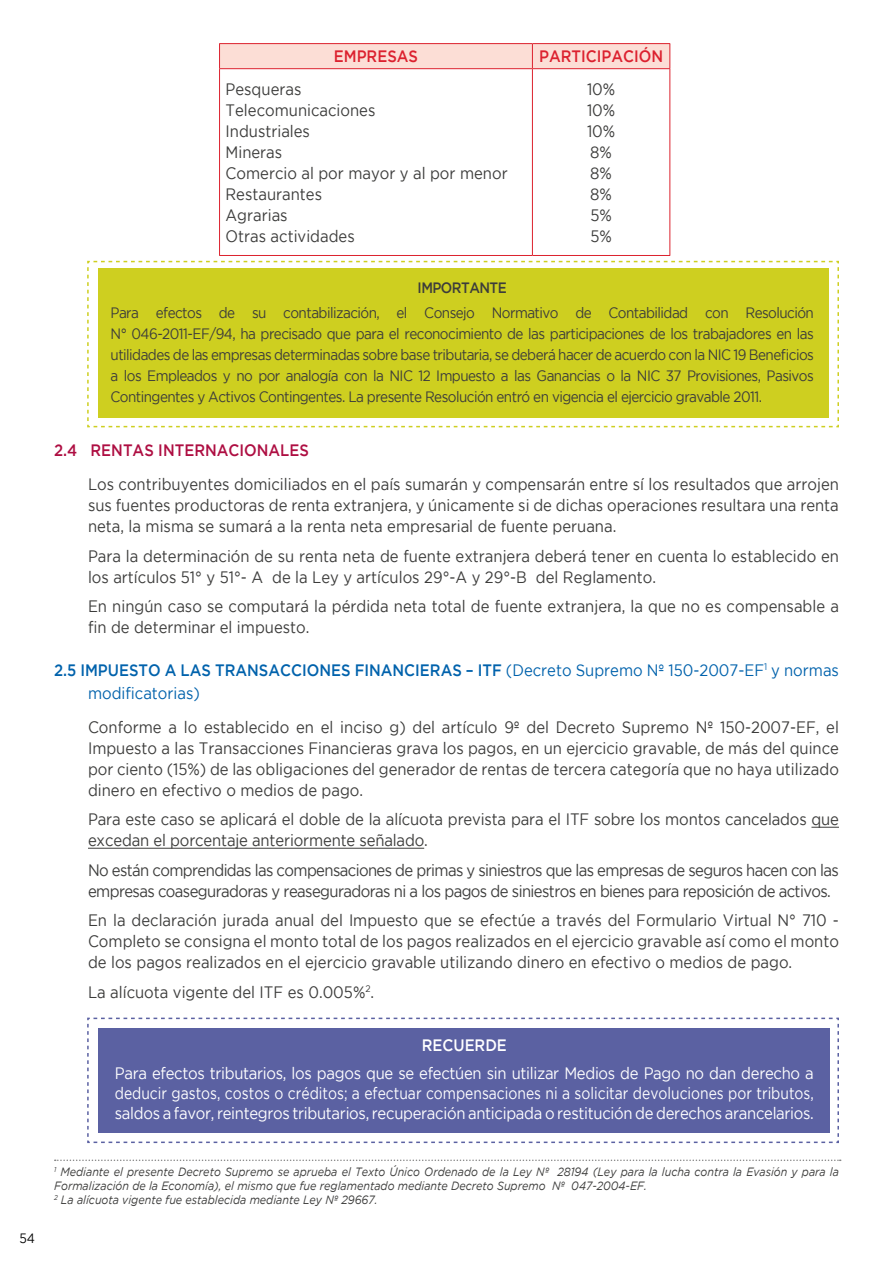
<style>
.page{position:relative;width:893px;height:1263px;background:#fff}
.page>*{position:absolute;margin:0;border:0;box-sizing:border-box;transform-origin:0 0}
.t1{font:16.5px/21px "Gotham";color:#3c3c3b;scale:.9 1}
.t2{font:16.5px/19.8px "Gotham";letter-spacing:-.02em;color:#fff;text-align:justify;scale:.9 1}
.t3{font:16.5px/21px "Gotham";letter-spacing:-.04em;color:#3c3c3b;scale:.9 1}
.t4{font:16.5px/23.4px "Gotham";color:#0062ac;scale:.9 1}
.t5{font:500 16.5px "Gotham";color:#ae0e42;scale:.9 1}
.t6{font:500 16.5px "Gotham";color:#dc212f;scale:.9 1}
.t7{font:500 16.5px "Gotham";color:#fff;scale:.9 1}
.t8{font:15px/21px "Gotham";letter-spacing:-.04em;color:#3c3c3b;text-align:justify;scale:.9 1}
.t9{font:500 15px "Gotham";letter-spacing:-.04em;color:#3c3c3b;scale:.9 1}
.t10{font:13.5px "Gotham";color:#000;scale:.9 1}
.t11{font:italic 12px/14.4px "Gotham";color:#3c3c3b;scale:.9 1}
.s1{font-weight:500}
</style>
<div class="page">
<hr style="left:219px;top:43px;width:313px;height:1px;background:#dc222e">
<hr style="left:532px;top:43px;width:138px;height:1px;background:#dc222e">
<div style="left:219px;top:44px;width:451px;height:24px;background:#fcded6"></div>
<hr style="left:219px;top:68px;width:313px;height:1px;background:#dc222e">
<hr style="left:219px;top:69px;width:1px;height:186px;background:#dc222e">
<hr style="left:219px;top:255px;width:313px;height:1px;background:#dc222e">
<hr style="left:532px;top:68px;width:138px;height:1px;background:#dc222e">
<hr style="left:532px;top:69px;width:1px;height:186px;background:#dc222e">
<hr style="left:669px;top:69px;width:1px;height:186px;background:#dc222e">
<hr style="left:532px;top:255px;width:138px;height:1px;background:#dc222e">
<svg style="left:87px;top:260px;width:752px;height:168px"></svg>
<div style="left:98px;top:268px;width:731px;height:149px;background:#cecf20"></div>
<svg style="left:811px;top:827px;width:28px;height:1px"></svg>
<hr style="left:88px;top:848px;width:336px;height:1px;background:#3c3c3b">
<svg style="left:87px;top:1017px;width:752px;height:127px"></svg>
<div style="left:98px;top:1028px;width:731px;height:104px;background:#5b61a2"></div>
<svg style="left:55px;top:1159px;width:786px;height:2px"></svg>
<p class="t10" style="left:19px;top:1231px;width:19px">54</p>
<p class="t6" style="left:334px;top:47px;width:95px">EMPRESAS</p>
<p class="t6" style="left:539px;top:47px;width:139px">PARTICIPACIÓN</p>
<p class="t1" style="left:226px;top:78px;width:315px">Pesqueras<br>Telecomunicaciones<br>Industriales<br>Mineras<br>Comercio al por mayor y al por menor<br>Restaurantes<br>Agrarias<br>Otras actividades</p>
<p class="t1" style="left:587px;top:78px;width:33px">10%<br>10%<br>10%<br>8%<br>8%<br>8%<br>5%<br>5%</p>
<p class="t9" style="left:418px;top:279px;width:101px">IMPORTANTE</p>
<p class="t8" style="left:111px;top:302px;width:783px">Para efectos de su contabilización, el Consejo Normativo de Contabilidad con Resolución N° 046-2011-EF/94, ha precisado que para el reconocimiento de las participaciones de los trabajadores en las utilidades de las empresas determinadas sobre base tributaria, se deberá hacer de acuerdo con la NIC 19 Beneficios a los Empleados y no por analogía con la NIC 12 Impuesto a las Ganancias o la NIC 37 Provisiones, Pasivos Contingentes y Activos Contingentes. La presente Resolución entró en vigencia el ejercicio gravable 2011.</p>
<p class="t5" style="left:54px;top:441px;width:285px">2.4 RENTAS INTERNACIONALES</p>
<p class="t1" style="left:88px;top:474px;width:836px;text-align:justify">Los contribuyentes domiciliados en el país sumarán y compensarán entre sí los resultados que arrojen sus fuentes productoras de renta extranjera, y únicamente si de dichas operaciones resultara una renta neta, la misma se sumará a la renta neta empresarial de fuente peruana.</p>
<p class="t1" style="left:88px;top:545px;width:836px">Para la determinación de su renta neta de fuente extranjera deberá tener en cuenta lo establecido en los artículos 51° y 51°- A de la Ley y artículos 29°-A y 29°-B del Reglamento.</p>
<p class="t1" style="left:88px;top:596px;width:836px">En ningún caso se computará la pérdida neta total de fuente extranjera, la que no es compensable a fin de determinar el impuesto.</p>
<p class="t4" style="left:88px;top:658px;width:836px;text-indent:-34px"><span class="s1">2.5 IMPUESTO A LAS TRANSACCIONES FINANCIERAS – ITF</span> (Decreto Supremo Nº 150-2007-EF<sup>1</sup> y normas modificatorias)</p>
<p class="t1" style="left:88px;top:716px;width:836px;text-align:justify">Conforme a lo establecido en el inciso g) del artículo 9º del Decreto Supremo Nº 150-2007-EF, el Impuesto a las Transacciones Financieras grava los pagos, en un ejercicio gravable, de más del quince por ciento (15%) de las obligaciones del generador de rentas de tercera categoría que no haya utilizado dinero en efectivo o medios de pago.</p>
<p class="t1" style="left:88px;top:809px;width:836px">Para este caso se aplicará el doble de la alícuota prevista para el ITF sobre los montos cancelados que excedan el porcentaje anteriormente señalado.</p>
<p class="t3" style="left:88px;top:859px;width:836px">No están comprendidas las compensaciones de primas y siniestros que las empresas de seguros hacen con las empresas coaseguradoras y reaseguradoras ni a los pagos de siniestros en bienes para reposición de activos.</p>
<p class="t1" style="left:88px;top:910px;width:836px;text-align:justify">En la declaración jurada anual del Impuesto que se efectúe a través del Formulario Virtual N° 710 - Completo se consigna el monto total de los pagos realizados en el ejercicio gravable así como el monto de los pagos realizados en el ejercicio gravable utilizando dinero en efectivo o medios de pago.</p>
<p class="t1" style="left:88px;top:981px;width:319px">La alícuota vigente del ITF es 0.005%<sup>2</sup>.</p>
<p class="t7" style="left:422px;top:1036px;width:96px">RECUERDE</p>
<p class="t2" style="left:115px;top:1063px;width:778px">Para efectos tributarios, los pagos que se efectúen sin utilizar Medios de Pago no dan derecho a deducir gastos, costos o créditos; a efectuar compensaciones ni a solicitar devoluciones por tributos, saldos a favor, reintegros tributarios, recuperación anticipada o restitución de derechos arancelarios.</p>
<p class="t11" style="left:54px;top:1164px;width:874px"><sup>1</sup> Mediante el presente Decreto Supremo se aprueba el Texto Único Ordenado de la Ley Nº 28194 (Ley para la lucha contra la Evasión y para la<br>Formalización de la Economía), el mismo que fue reglamentado mediante Decreto Supremo Nº 047-2004-EF.<br><sup>2</sup> La alícuota vigente fue establecida mediante Ley Nº 29667.</p>
</div>
